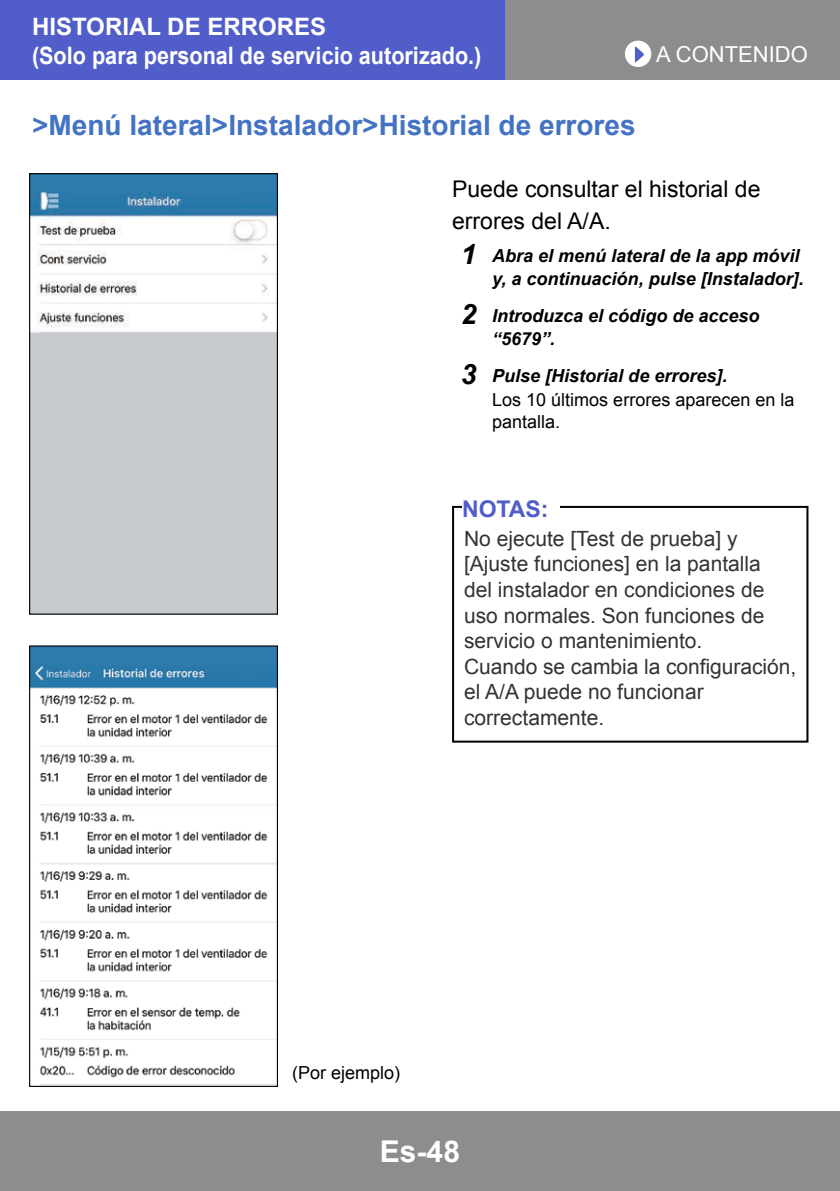
<style>
.page{position:relative;width:840px;height:1191px;background:#fff}
.page>*{position:absolute;margin:0;border:0;box-sizing:border-box;transform-origin:0 0}
.t1{font:700 30px "Arial";color:#fff}
.t2{font:700 28px "Arial";color:#4472c4}
.t3{font:700 24px/28.8px "Arial";color:#fff}
.t4{font:23px/32px "Arial";color:#000}
.t5{font:700 23px "Arial";color:#515dc9}
.t6{font:22px "Arial";color:#fff}
.t7{font:21px/25.6px "Arial";color:#333}
.t8{font:italic 700 18px/23px "Arial";color:#000;text-align:right}
.t9{font:18px/23.6px "Arial";color:#000}
.s1{font-size:28px}
.s2{font-weight:700;font-style:italic;font-size:28px}
.s3{font-weight:700;font-style:italic}
</style>
<div class="page">
<div style="left:0;top:0;width:839px;height:79px;background:#8d8d8d"></div>
<div style="left:0;top:1111px;width:839px;height:80px;background:#8d8d8d"></div>
<div style="left:624px;top:41px;width:27px;height:26px;background:#fff;border-radius:50%"></div>
<svg style="left:634px;top:46px;width:9px;height:17px"></svg>
<div style="left:0;top:0;width:503px;height:79px;background:#515dc9"></div>
<div style="left:452px;top:506px;width:356px;height:236px;border:2px solid #000"></div>
<div style="left:462px;top:497px;width:97px;height:23px;background:#fff"></div>
<img style="left:31px;top:191px;width:245px;height:421px">
<div style="left:30px;top:174px;width:247px;height:17px;background:#2d7aab"></div>
<div style="left:29px;top:173px;width:249px;height:441px;border:1px solid #000"></div>
<img style="left:31px;top:664px;width:245px;height:421px">
<div style="left:30px;top:646px;width:247px;height:18px;background:#2d7aab"></div>
<div style="left:29px;top:645px;width:249px;height:442px;border:1px solid #000"></div>
<p class="t3" style="left:32px;top:13px;width:450px">HISTORIAL DE ERRORES<br>(Solo para personal de servicio autorizado.)</p>
<h2 class="t2" style="left:32px;top:107px;width:605px">&gt;Menú lateral&gt;Instalador&gt;Historial de errores</h2>
<p class="t6" style="left:655px;top:40px;width:153px">A CONTENIDO</p>
<p class="t4" style="left:452px;top:173px;width:310px">Puede consultar el historial de errores del A/A.</p>
<p class="t8" style="left:460px;top:245px;width:344px"><span class="s1">1</span> Abra el menú lateral de la app móvil y, a continuación, pulse [Instalador].</p>
<p class="t8" style="left:492px;top:305px;width:269px;text-align:left;text-indent:-31px"><span class="s1">2</span> Introduzca el código de acceso “5679”.</p>
<p class="t9" style="left:492px;top:364px;width:304px;text-indent:-31px"><span class="s2">3</span> <span class="s3">Pulse [Historial de errores].<br></span>Los 10 últimos errores aparecen en la</p>
<p class="t9" style="left:492px;top:410px;width:70px">pantalla.</p>
<p class="t5" style="left:462px;top:493px;width:88px">NOTAS:</p>
<p class="t7" style="left:464px;top:526px;width:333px">No ejecute [Test de prueba] y [Ajuste funciones] en la pantalla<br>del instalador en condiciones de uso normales. Son funciones de servicio o mantenimiento.<br>Cuando se cambia la configuración, el A/A puede no funcionar correctamente.</p>
<p class="t9" style="left:292px;top:1060px;width:110px">(Por ejemplo)</p>
<h1 class="t1" style="left:380px;top:1131px;width:82px">Es-48</h1>
</div>
